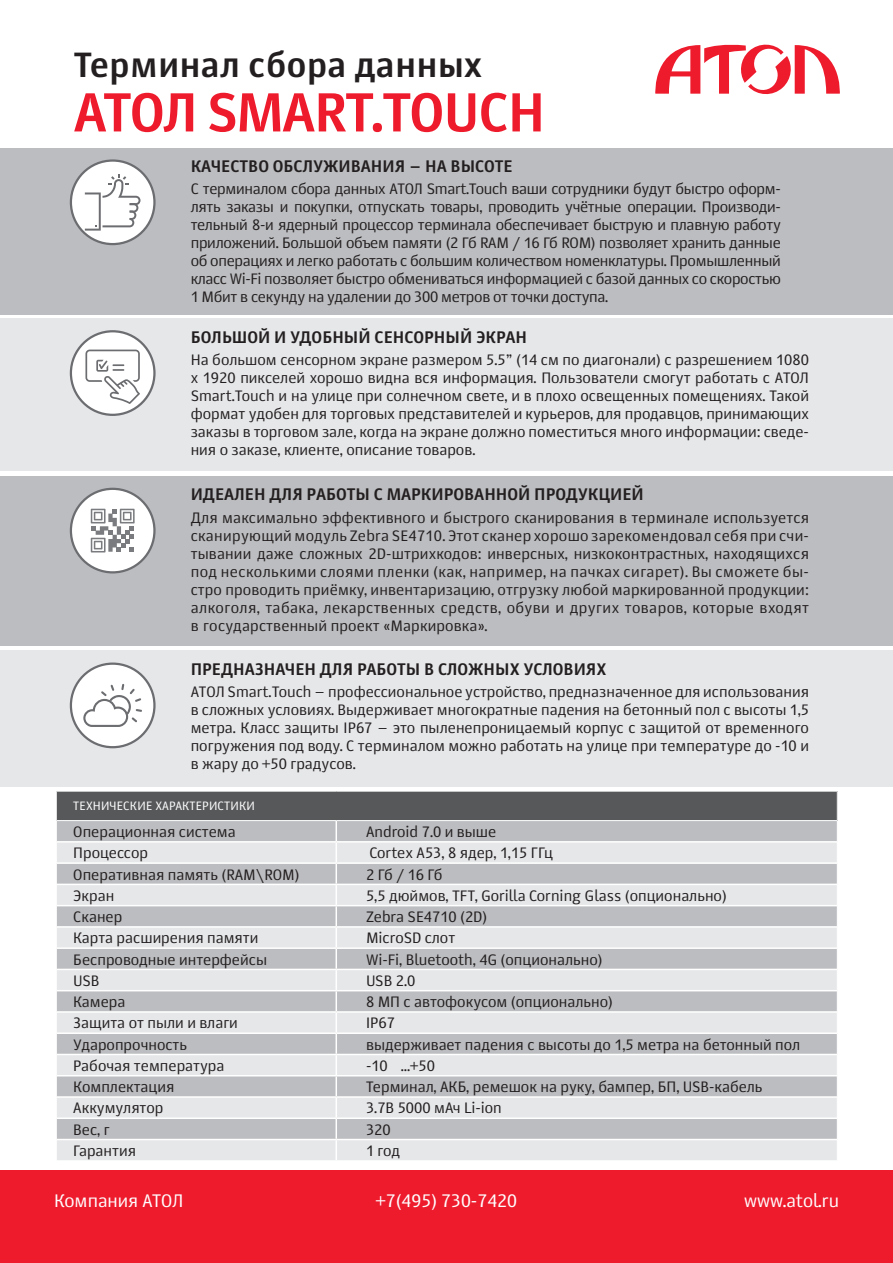
<style>
.page{position:relative;width:893px;height:1263px;background:#fff}
.page>*{position:absolute;margin:0;border:0;box-sizing:border-box;transform-origin:0 0}
.t1{font:700 54px "Story";letter-spacing:-.03em;color:#ee1b2d}
.t2{font:700 34.5px "Story";color:#231f20}
.t3{font:18px "Story";color:#fff}
.t4{font:700 16.5px "Story";color:#231f20}
.t5{font:15px/18px "Story";color:#231f20;text-align:justify}
.t6{font:12px "Story";letter-spacing:.01em;color:#fff}
</style>
<div class="page">
<div style="left:0;top:148px;width:893px;height:166px;background:#bcbdc0"></div>
<div style="left:71px;top:161px;width:83px;height:83px;background:#fff;border-radius:50%"></div>
<div style="left:70px;top:159px;width:86px;height:86px;border:2px solid #6c6d70;border-radius:50%"></div>
<div style="left:0;top:1170px;width:893px;height:93px;background:#ee1b2d"></div>
<svg style="left:655px;top:44px;width:185px;height:51px"></svg>
<div style="left:56px;top:791px;width:781px;height:29px;background:#57585a"></div>
<div style="left:57px;top:821px;width:780px;height:20px;background:#bcbdc0"></div>
<svg style="left:57px;top:843px;width:780px;height:317px;background:#d2d3d6"></svg>
<hr style="left:57px;top:862px;width:279px;height:2px;background:#fff">
<hr style="left:336px;top:862px;width:501px;height:2px;background:#fff">
<hr style="left:57px;top:884px;width:279px;height:1px;background:#fff">
<hr style="left:336px;top:884px;width:501px;height:1px;background:#fff">
<hr style="left:57px;top:905px;width:279px;height:1px;background:#fff">
<hr style="left:336px;top:905px;width:501px;height:1px;background:#fff">
<hr style="left:57px;top:926px;width:279px;height:2px;background:#fff">
<hr style="left:336px;top:926px;width:501px;height:2px;background:#fff">
<hr style="left:57px;top:947px;width:279px;height:2px;background:#fff">
<hr style="left:336px;top:947px;width:501px;height:2px;background:#fff">
<hr style="left:57px;top:969px;width:279px;height:1px;background:#fff">
<hr style="left:57px;top:1011px;width:279px;height:2px;background:#fff">
<hr style="left:336px;top:969px;width:501px;height:1px;background:#fff">
<hr style="left:336px;top:1011px;width:501px;height:2px;background:#fff">
<hr style="left:57px;top:990px;width:279px;height:1px;background:#fff">
<hr style="left:57px;top:1032px;width:279px;height:2px;background:#fff">
<hr style="left:336px;top:990px;width:501px;height:1px;background:#fff">
<hr style="left:336px;top:1032px;width:501px;height:2px;background:#fff">
<hr style="left:57px;top:1054px;width:279px;height:1px;background:#fff">
<hr style="left:336px;top:1054px;width:501px;height:1px;background:#fff">
<hr style="left:57px;top:1075px;width:279px;height:1px;background:#fff">
<hr style="left:336px;top:1075px;width:501px;height:1px;background:#fff">
<hr style="left:57px;top:1096px;width:279px;height:2px;background:#fff">
<hr style="left:57px;top:1117px;width:279px;height:2px;background:#fff">
<hr style="left:57px;top:1139px;width:279px;height:1px;background:#fff">
<hr style="left:336px;top:1096px;width:501px;height:2px;background:#fff">
<hr style="left:336px;top:1117px;width:501px;height:2px;background:#fff">
<hr style="left:336px;top:1139px;width:501px;height:1px;background:#fff">
<svg style="left:336px;top:821px;width:1px;height:339px"></svg>
<hr style="left:56px;top:791px;width:280px;height:1px;background:#fff">
<hr style="left:336px;top:791px;width:501px;height:1px;background:#fff">
<svg style="left:56px;top:791px;width:1px;height:30px"></svg>
<svg style="left:837px;top:791px;width:1px;height:30px"></svg>
<div style="left:0;top:318px;width:893px;height:153px;background:#e6e7e9"></div>
<div style="left:0;top:650px;width:893px;height:137px;background:#e6e7e9"></div>
<div style="left:0;top:476px;width:893px;height:169px;background:#bcbdc0"></div>
<div style="left:71px;top:331px;width:83px;height:84px;background:#fff;border-radius:50%"></div>
<div style="left:70px;top:330px;width:86px;height:86px;border:2px solid #6c6d70;border-radius:50%"></div>
<div style="left:71px;top:664px;width:83px;height:83px;background:#fff;border-radius:50%"></div>
<div style="left:70px;top:662px;width:86px;height:86px;border:2px solid #6c6d70;border-radius:50%"></div>
<div style="left:71px;top:489px;width:83px;height:83px;background:#fff;border-radius:50%"></div>
<div style="left:70px;top:488px;width:86px;height:85px;border:2px solid #6c6d70;border-radius:50%"></div>
<svg style="left:85px;top:350px;width:55px;height:54px"></svg>
<svg style="left:91px;top:509px;width:44px;height:43px"></svg>
<svg style="left:83px;top:684px;width:59px;height:43px"></svg>
<svg style="left:85px;top:174px;width:56px;height:57px"></svg>
<p class="t2" style="left:74px;top:43px;width:410px">Терминал сбора данных</p>
<p class="t1" style="left:74px;top:78px;width:473px">АТОЛ SMART.TOUCH</p>
<p class="t4" style="left:191px;top:155px;width:323px">КАЧЕСТВО ОБСЛУЖИВАНИЯ – НА ВЫСОТЕ</p>
<p class="t5" style="left:191px;top:180px;width:592px">С терминалом сбора данных АТОЛ Smart.Touch ваши сотрудники будут быстро оформ&shy;лять заказы и покупки, отпускать товары, проводить учётные операции. Производи&shy;тельный 8-и ядерный процессор терминала обеспечивает быструю и плавную работу приложений. Большой объем памяти (2 Гб RAM / 16 Гб ROM) позволяет хранить данные об операциях и легко работать с большим количеством номенклатуры. Промышленный класс Wi-Fi позволяет быстро обмениваться информацией с базой данных со скоростью 1 Мбит в секунду на удалении до 300 метров от точки доступа.</p>
<p class="t4" style="left:191px;top:326px;width:338px">БОЛЬШОЙ И УДОБНЫЙ СЕНСОРНЫЙ ЭКРАН</p>
<p class="t5" style="left:191px;top:350px;width:620px">На большом сенсорном экране размером 5.5” (14 см по диагонали) с разрешением 1080 х 1920 пикселей хорошо видна вся информация. Пользователи смогут работать с АТОЛ Smart.Touch и на улице при солнечном свете, и в плохо освещенных помещениях. Такой формат удобен для торговых представителей и курьеров, для продавцов, принимающих заказы в торговом зале, когда на экране должно поместиться много информации: сведе&shy;ния о заказе, клиенте, описание товаров.</p>
<p class="t4" style="left:191px;top:484px;width:455px">ИДЕАЛЕН ДЛЯ РАБОТЫ С МАРКИРОВАННОЙ ПРОДУКЦИЕЙ</p>
<p class="t5" style="left:191px;top:508px;width:620px">Для максимально эффективного и быстрого сканирования в терминале используется сканирующий модуль Zebra SE4710. Этот сканер хорошо зарекомендовал себя при счи&shy;тывании даже сложных 2D-штрихкодов: инверсных, низкоконтрастных, находящихся под несколькими слоями пленки (как, например, на пачках сигарет). Вы сможете бы&shy;стро проводить приёмку, инвентаризацию, отгрузку любой маркированной продукции: алкоголя, табака, лекарственных средств, обуви и других товаров, которые входят в государственный проект «Маркировка».</p>
<p class="t4" style="left:191px;top:658px;width:417px">ПРЕДНАЗНАЧЕН ДЛЯ РАБОТЫ В СЛОЖНЫХ УСЛОВИЯХ</p>
<p class="t5" style="left:191px;top:683px;width:620px">АТОЛ Smart.Touch – профессиональное устройство, предназначенное для использования в сложных условиях. Выдерживает многократные падения на бетонный пол с высоты 1,5 метра. Класс защиты IP67 – это пыленепроницаемый корпус c защитой от временного погружения под воду. С терминалом можно работать на улице при температуре до -10 и в жару до +50 градусов.</p>
<p class="t6" style="left:73px;top:799px;width:183px">ТЕХНИЧЕСКИЕ ХАРАКТЕРИСТИКИ</p>
<p class="t5" style="left:73px;top:822px;width:164px">Операционная система</p>
<p class="t5" style="left:366px;top:822px;width:132px">Android 7.0 и выше</p>
<p class="t5" style="left:73px;top:844px;width:76px">Процессор</p>
<p class="t5" style="left:369px;top:844px;width:185px">Cortex A53, 8 ядер, 1,15 ГГц</p>
<p class="t5" style="left:73px;top:865px;width:228px">Оперативная память (RAM\ROM)</p>
<p class="t5" style="left:366px;top:865px;width:78px">2 Гб / 16 Гб</p>
<p class="t5" style="left:73px;top:886px;width:43px">Экран</p>
<p class="t5" style="left:366px;top:886px;width:362px">5,5 дюймов, TFT, Gorilla Corning Glass (опционально)</p>
<p class="t5" style="left:73px;top:907px;width:51px">Сканер</p>
<p class="t5" style="left:366px;top:907px;width:123px">Zebra SE4710 (2D)</p>
<p class="t5" style="left:73px;top:929px;width:187px">Карта расширения памяти</p>
<p class="t5" style="left:366px;top:929px;width:91px">MicroSD слот</p>
<p class="t5" style="left:73px;top:950px;width:195px">Беспроводные интерфейсы</p>
<p class="t5" style="left:366px;top:950px;width:238px">Wi-Fi, Bluetooth, 4G (опционально)</p>
<p class="t5" style="left:73px;top:971px;width:28px">USB</p>
<p class="t5" style="left:366px;top:971px;width:51px">USB 2.0</p>
<p class="t5" style="left:73px;top:992px;width:54px">Камера</p>
<p class="t5" style="left:366px;top:992px;width:249px">8 МП с автофокусом (опционально)</p>
<p class="t5" style="left:73px;top:1014px;width:166px">Защита от пыли и влаги</p>
<p class="t5" style="left:366px;top:1014px;width:30px">IP67</p>
<p class="t5" style="left:73px;top:1035px;width:115px">Ударопрочность</p>
<p class="t5" style="left:366px;top:1035px;width:436px">выдерживает падения с высоты до 1,5 метра на бетонный пол</p>
<p class="t5" style="left:73px;top:1056px;width:153px">Рабочая температура</p>
<p class="t5" style="left:366px;top:1056px;width:84px">-10℃…+50℃</p>
<p class="t5" style="left:73px;top:1078px;width:102px">Комплектация</p>
<p class="t5" style="left:366px;top:1078px;width:398px">Терминал, АКБ, ремешок на руку, бампер, БП, USB-кабель</p>
<p class="t5" style="left:73px;top:1099px;width:92px">Аккумулятор</p>
<p class="t5" style="left:366px;top:1099px;width:137px">3.7В 5000 мАч Li-ion</p>
<p class="t5" style="left:73px;top:1120px;width:38px">Вес, г</p>
<p class="t5" style="left:366px;top:1120px;width:26px">320</p>
<p class="t5" style="left:73px;top:1142px;width:64px">Гарантия</p>
<p class="t5" style="left:366px;top:1142px;width:36px">1 год</p>
<p class="t3" style="left:54px;top:1189px;width:131px">Компания АТОЛ</p>
<p class="t3" style="left:376px;top:1189px;width:143px">+7(495) 730-7420</p>
<p class="t3" style="left:744px;top:1189px;width:96px">www.atol.ru</p>
</div>
